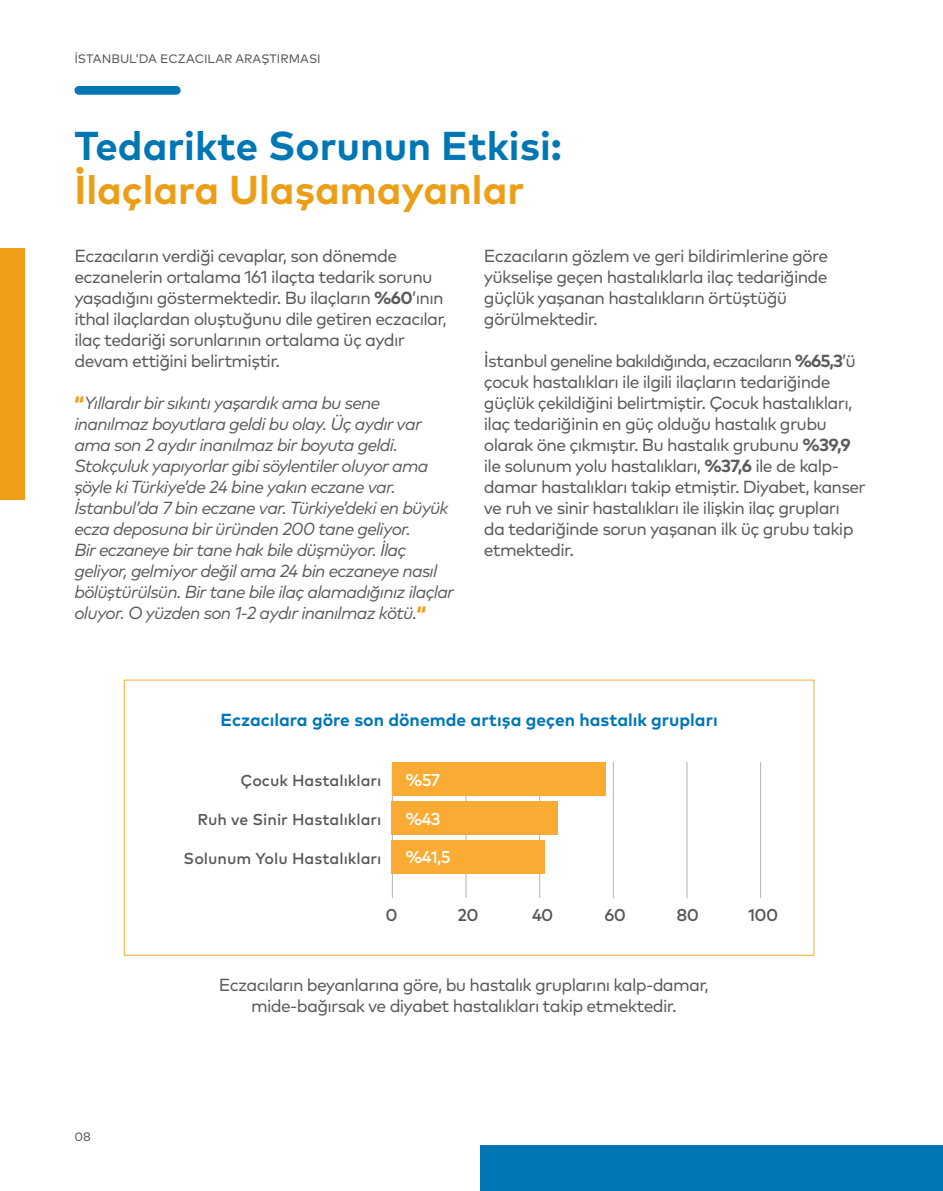
<style>
.page{position:relative;width:943px;height:1191px;background:#fff}
.page>*{position:absolute;margin:0;border:0;box-sizing:border-box;transform-origin:0 0}
.t1{font:700 40.25px "Mark Pro";color:#0077b4}
.t2{font:700 40.25px "Mark Pro";color:#ed9e17}
.t3{font:17.5px/21px "Mark Pro";letter-spacing:-.04em;color:#5a5a5c}
.t4{font:italic 17.5px/21px "Mark Pro";letter-spacing:-.04em;color:#5a5a5c}
.t5{font:700 17.5px "Mark Pro";color:#0077b4}
.t6{font:500 17.15px "Mark Pro";letter-spacing:-.04em;color:#575756}
.t7{font:500 17.15px "Mark Pro";color:#fff}
.t8{font:500 15.75px "Mark Pro";color:#575756}
.t9{font:12.25px "Mark Pro";color:#575756}
.s1{font-weight:700}
.s2{font-weight:900;font-style:normal;color:#eda018}
</style>
<div class="page">
<div style="left:79px;top:86px;width:97px;height:9px;background:#0077b4"></div>
<div style="left:0;top:248px;width:25px;height:251px;background:#eda018"></div>
<div style="left:480px;top:1145px;width:463px;height:46px;background:#0077b4"></div>
<hr style="left:465px;top:762px;width:1px;height:136px;background:#b3b2b2">
<hr style="left:392px;top:762px;width:1px;height:136px;background:#b3b2b2">
<hr style="left:686px;top:762px;width:1px;height:136px;background:#b3b2b2">
<hr style="left:760px;top:762px;width:1px;height:136px;background:#b3b2b2">
<hr style="left:539px;top:762px;width:1px;height:136px;background:#b3b2b2">
<hr style="left:613px;top:762px;width:1px;height:136px;background:#b3b2b2">
<div style="left:392px;top:762px;width:213px;height:34px;background:#faab33"></div>
<div style="left:392px;top:801px;width:166px;height:34px;background:#faab33"></div>
<div style="left:392px;top:840px;width:153px;height:34px;background:#faab33"></div>
<p class="t9" style="left:74px;top:49px;width:248px">İSTANBUL’DA ECZACILAR ARAŞTIRMASI</p>
<h1 class="t1" style="left:74px;top:115px;width:489px">Tedarikte Sorunun Etkisi:</h1>
<h1 class="t2" style="left:74px;top:159px;width:451px">İlaçlara Ulaşamayanlar</h1>
<p class="t3" style="left:74px;top:244px;width:374px">Eczacıların verdiği cevaplar, son dönemde eczanelerin ortalama 161 ilaçta tedarik sorunu yaşadığını göstermektedir. Bu ilaçların <span class="s1">%60</span>’ının ithal ilaçlardan oluştuğunu dile getiren eczacılar, ilaç tedariği sorunlarının ortalama üç aydır devam ettiğini belirtmiştir.</p>
<p class="t4" style="left:74px;top:391px;width:381px"><span class="s2">“</span>Yıllardır bir sıkıntı yaşardık ama bu sene inanılmaz boyutlara geldi bu olay. Üç aydır var ama son 2 aydır inanılmaz bir boyuta geldi.<br>Stokçuluk yapıyorlar gibi söylentiler oluyor ama şöyle ki Türkiye’de 24 bine yakın eczane var.<br>İstanbul’da 7 bin eczane var. Türkiye’deki en büyük ecza deposuna bir üründen 200 tane geliyor.<br>Bir eczaneye bir tane hak bile düşmüyor. İlaç geliyor, gelmiyor değil ama 24 bin eczaneye nasıl bölüştürülsün. Bir tane bile ilaç alamadığınız ilaçlar oluyor. O yüzden son 1-2 aydır inanılmaz kötü.<span class="s2">“</span></p>
<p class="t3" style="left:484px;top:244px;width:346px">Eczacıların gözlem ve geri bildirimlerine göre yükselişe geçen hastalıklarla ilaç tedariğinde güçlük yaşanan hastalıkların örtüştüğü görülmektedir.</p>
<p class="t3" style="left:484px;top:349px;width:383px">İstanbul geneline bakıldığında, eczacıların <span class="s1">%65,3</span>’ü çocuk hastalıkları ile ilgili ilaçların tedariğinde güçlük çekildiğini belirtmiştir. Çocuk hastalıkları, ilaç tedariğinin en güç olduğu hastalık grubu olarak öne çıkmıştır. Bu hastalık grubunu <span class="s1">%39,9 </span>ile solunum yolu hastalıkları, <span class="s1">%37,6</span> ile de kalp&shy;damar hastalıkları takip etmiştir. Diyabet, kanser ve ruh ve sinir hastalıkları ile ilişkin ilaç grupları<br>da tedariğinde sorun yaşanan ilk üç grubu takip etmektedir.</p>
<p class="t5" style="left:220px;top:706px;width:498px">Eczacılara göre son dönemde artışa geçen hastalık grupları</p>
<p class="t8" style="left:240px;top:769px;width:143px">Çocuk Hastalıkları</p>
<p class="t8" style="left:197px;top:808px;width:185px">Ruh ve Sinir Hastalıkları</p>
<p class="t8" style="left:184px;top:847px;width:199px">Solunum Yolu Hastalıkları</p>
<p class="t7" style="left:405px;top:767px;width:36px">%57</p>
<p class="t7" style="left:405px;top:806px;width:37px">%43</p>
<p class="t7" style="left:405px;top:844px;width:47px">%41,5</p>
<p class="t6" style="left:385px;top:902px;width:14px">0</p>
<p class="t6" style="left:457px;top:902px;width:23px">20</p>
<p class="t6" style="left:532px;top:902px;width:23px">40</p>
<p class="t6" style="left:604px;top:902px;width:23px">60</p>
<p class="t6" style="left:676px;top:902px;width:24px">80</p>
<p class="t6" style="left:748px;top:902px;width:32px">100</p>
<p class="t9" style="left:74px;top:1127px;width:18px">08</p>
<p class="t3" style="left:219px;top:973px;width:491px;text-align:center">Eczacıların beyanlarına göre, bu hastalık gruplarını kalp-damar, mide-bağırsak ve diyabet hastalıkları takip etmektedir.</p>
</div>
